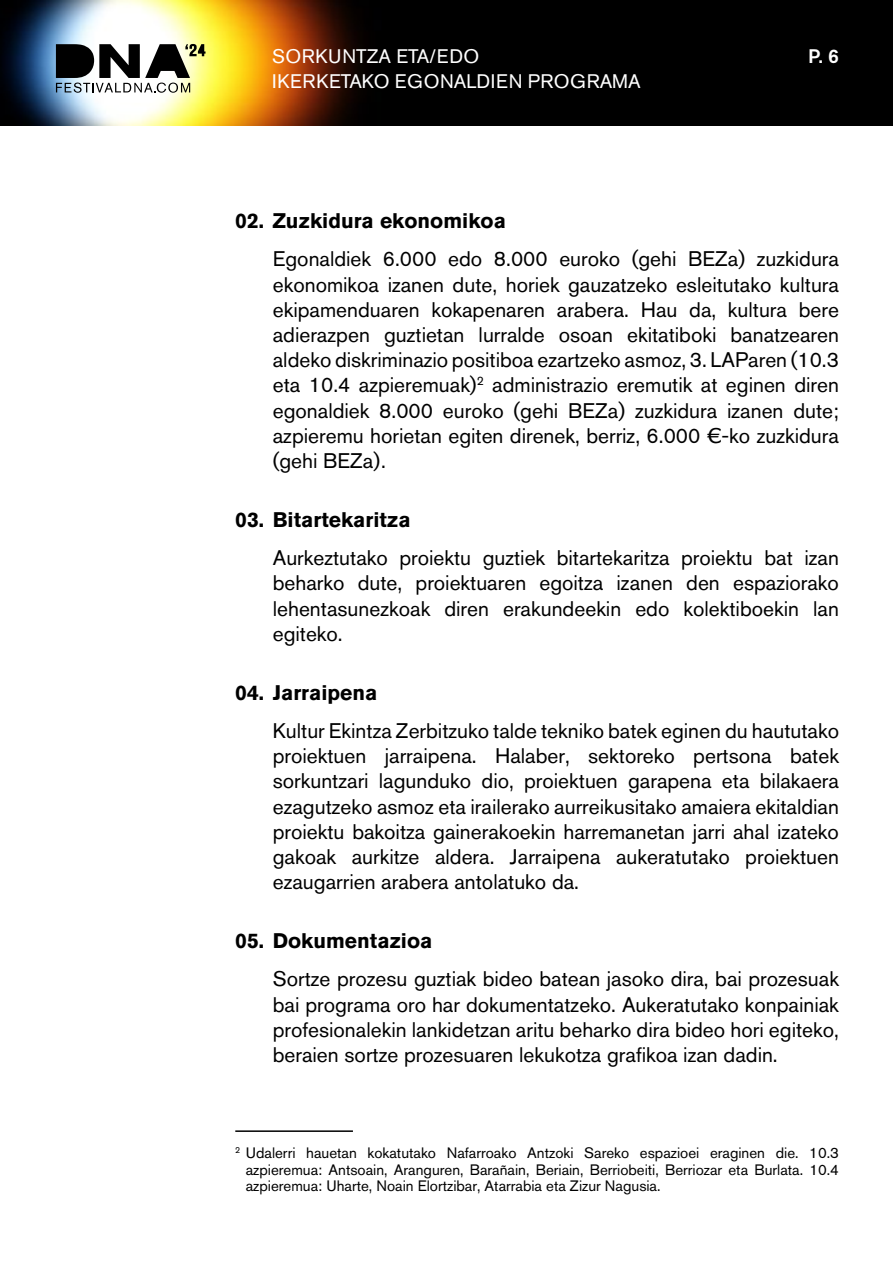
<style>
.page{position:relative;width:893px;height:1263px;background:#fff}
.page>*{position:absolute;margin:0;border:0;box-sizing:border-box;transform-origin:0 0}
.t1{font:21px/25.2px "Akzidenz Grotesk BQ";color:#000;text-align:justify}
.t2{font:700 21px "Akzidenz Grotesk BQ";color:#000}
.t3{font:19.5px/25.5px "Akzidenz Grotesk BE";letter-spacing:.02em;color:#fff}
.t4{font:500 19.5px "Akzidenz Grotesk BE";color:#fff}
.t5{font:15px/16.5px "Akzidenz Grotesk BQ";color:#000;text-align:justify}
</style>
<div class="page">
<div style="left:0;top:0;width:893px;height:125px;background:#000"></div>
<img style="left:1px;top:0;width:358px;height:125px">
<svg style="left:56px;top:44px;width:150px;height:49px"></svg>
<hr style="left:235px;top:1130px;width:118px;height:2px;background:#000">
<p class="t3" style="left:272px;top:43px;width:370px">SORKUNTZA ETA/EDO<br>IKERKETAKO EGONALDIEN PROGRAMA</p>
<p class="t4" style="left:808px;top:45px;width:32px">P. 6</p>
<p class="t2" style="left:235px;top:209px;width:272px">02. Zuzkidura ekonomikoa</p>
<p class="t1" style="left:273px;top:246px;width:568px">Egonaldiek 6.000 edo 8.000 euroko (gehi BEZa) zuzkidura ekonomikoa izanen dute, horiek gauzatzeko esleitutako kultura ekipamenduaren kokapenaren arabera. Hau da, kultura bere adierazpen guztietan lurralde osoan ekitatiboki banatzearen aldeko diskriminazio positiboa ezartzeko asmoz, 3. LAParen (10.3 eta 10.4 azpieremuak)<sup>2</sup> administrazio eremutik at eginen diren egonaldiek 8.000 euroko (gehi BEZa) zuzkidura izanen dute; azpieremu horietan egiten direnek, berriz, 6.000 €-ko zuzkidura (gehi BEZa).</p>
<p class="t2" style="left:235px;top:508px;width:177px">03. Bitartekaritza</p>
<p class="t1" style="left:273px;top:545px;width:568px">Aurkeztutako proiektu guztiek bitartekaritza proiektu bat izan beharko dute, proiektuaren egoitza izanen den espaziorako lehentasunezkoak diren erakundeekin edo kolektiboekin lan egiteko.</p>
<p class="t2" style="left:235px;top:680px;width:144px">04. Jarraipena</p>
<p class="t1" style="left:273px;top:718px;width:568px">Kultur Ekintza Zerbitzuko talde tekniko batek eginen du haututako proiektuen jarraipena. Halaber, sektoreko pertsona batek sorkuntzari lagunduko dio, proiektuen garapena eta bilakaera ezagutzeko asmoz eta irailerako aurreikusitako amaiera ekitaldian proiektu bakoitza gainerakoekin harremanetan jarri ahal izateko gakoak aurkitze aldera. Jarraipena aukeratutako proiektuen ezaugarrien arabera antolatuko da.</p>
<p class="t2" style="left:235px;top:929px;width:199px">05. Dokumentazioa</p>
<p class="t1" style="left:273px;top:966px;width:568px">Sortze prozesu guztiak bideo batean jasoko dira, bai prozesuak bai programa oro har dokumentatzeko. Aukeratutako konpainiak profesionalekin lankidetzan aritu beharko dira bideo hori egiteko, beraien sortze prozesuaren lekukotza grafikoa izan dadin.</p>
<p class="t5" style="left:246px;top:1144px;width:595px;text-indent:-10px"><sup>2</sup> Udalerri hauetan kokatutako Nafarroako Antzoki Sareko espazioei eraginen die. 10.3 azpieremua: Antsoain, Aranguren, Barañain, Beriain, Berriobeiti, Berriozar eta Burlata. 10.4 azpieremua: Uharte, Noain Elortzibar, Atarrabia eta Zizur Nagusia.</p>
</div>
